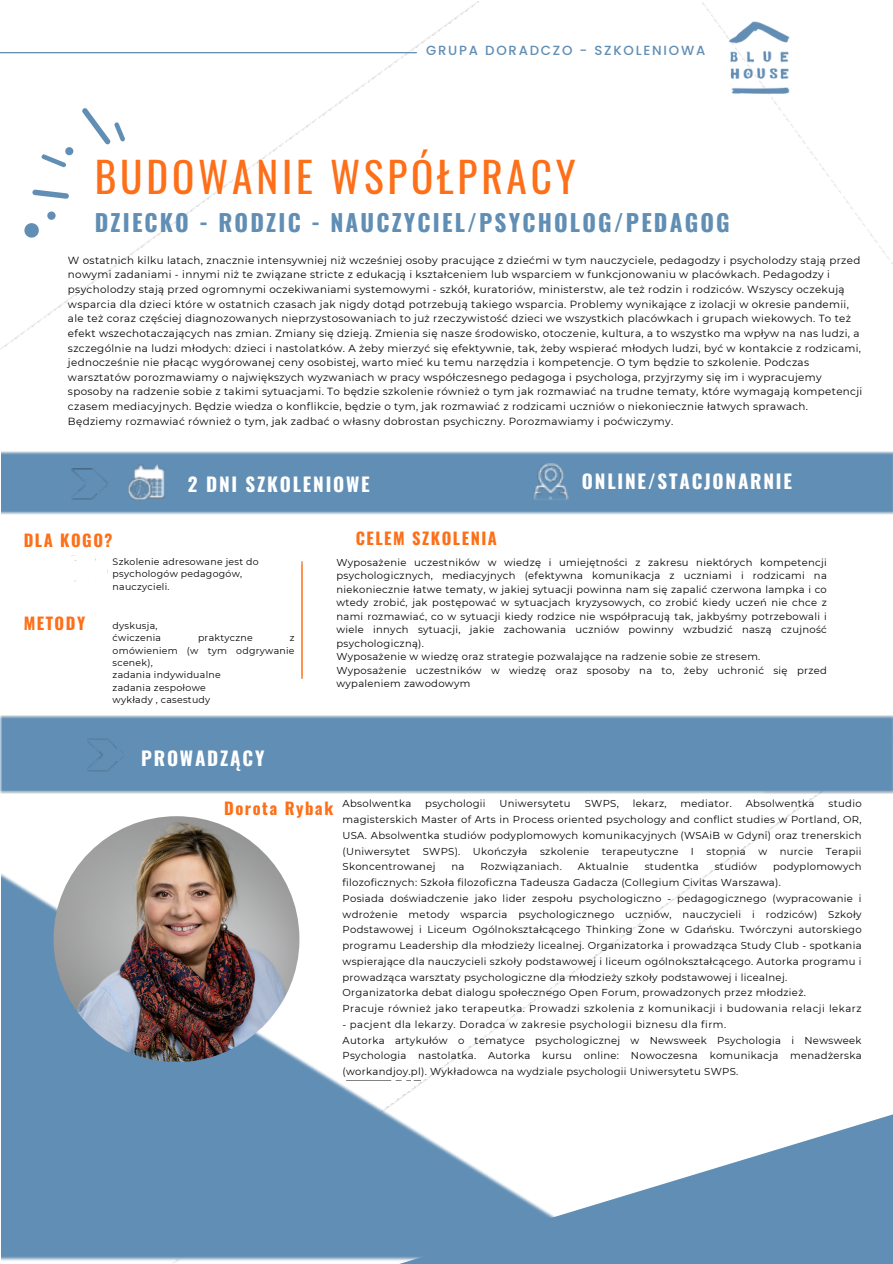
<style>
.page{position:relative;width:893px;height:1264px;background:#fff}
.page>*{position:absolute;margin:0;border:0;box-sizing:border-box;transform-origin:0 0}
.t1{font:41.25px "Oswald";letter-spacing:.095em;color:#fd6f18}
.t2{font:700 23.25px "Oswald";letter-spacing:.095em;color:#618eb4}
.t3{font:700 19.05px "Oswald";letter-spacing:.095em;color:#fff}
.t4{font:700 16.5px "Oswald";letter-spacing:.095em;color:#fd6f18}
.t5{font:500 13.2px "Poppins";letter-spacing:.135em;color:#618eb4}
.t6{font:10.35px/14.7px "Montserrat";letter-spacing:.03em;color:#000}
.t7{font:10.05px/15.8px "Montserrat";letter-spacing:.03em;color:#000;text-align:justify}
.t8{font:10.05px "Montserrat";letter-spacing:.05em;color:#000}
.t9{font:9.3px/12.3px "Montserrat";letter-spacing:.03em;color:#000}
</style>
<div class="page">
<img style="left:0;top:1px;width:892px;height:1262px">
<img style="left:1px;top:873px;width:621px;height:388px">
<img style="left:302px;top:561px;width:1px;height:117px">
<img style="left:1px;top:451px;width:891px;height:63px">
<img style="left:71px;top:468px;width:37px;height:32px">
<img style="left:127px;top:477px;width:24px;height:24px">
<svg style="left:130px;top:480px;width:20px;height:19px"></svg>
<img style="left:134px;top:464px;width:31px;height:34px">
<img style="left:0;top:716px;width:892px;height:77px">
<img style="left:87px;top:738px;width:36px;height:33px">
<img style="left:532px;top:464px;width:36px;height:37px">
<hr style="left:0;top:52px;width:416px;height:1px;background:#618eb4">
<svg style="left:399px;top:1114px;width:493px;height:149px;fill:#618eb4"></svg>
<img style="left:707px;top:1px;width:100px;height:132px">
<svg style="left:24px;top:182px;width:52px;height:26px"></svg>
<svg style="left:39px;top:203px;width:24px;height:26px"></svg>
<svg style="left:17px;top:215px;width:30px;height:30px"></svg>
<svg style="left:34px;top:146px;width:40px;height:29px"></svg>
<svg style="left:74px;top:101px;width:45px;height:52px"></svg>
<svg style="left:106px;top:114px;width:27px;height:36px"></svg>
<svg style="left:58px;top:140px;width:24px;height:23px"></svg>
<img style="left:53px;top:816px;width:246px;height:245px">
<div style="left:41px;top:548px;width:71px;height:62px;background:#fff"></div>
<div style="left:21px;top:570px;width:74px;height:46px;background:#fff"></div>
<svg style="left:346px;top:1080px;width:75px;height:1px"></svg>
<div style="left:481px;top:535px;width:227px;height:147px;background:#fff"></div>
<p class="t5" style="left:426px;top:41px;width:281px">GRUPA DORADCZO - SZKOLENIOWA</p>
<p class="t1" style="left:95px;top:145px;width:482px">BUDOWANIE WSPÓŁPRACY</p>
<p class="t2" style="left:95px;top:204px;width:636px">DZIECKO - RODZIC - NAUCZYCIEL/PSYCHOLOG/PEDAGOG</p>
<p class="t6" style="left:68px;top:253px;width:795px">W ostatnich kilku latach, znacznie intensywniej niż wcześniej osoby pracujące z dziećmi w tym nauczyciele, pedagodzy i psycholodzy stają przed nowymi zadaniami - innymi niż te związane stricte z edukacją i kształceniem lub wsparciem w funkcjonowaniu w placówkach. Pedagodzy i psycholodzy stają przed ogromnymi oczekiwaniami systemowymi - szkół, kuratoriów, ministerstw, ale też rodzin i rodziców. Wszyscy oczekują wsparcia dla dzieci które w ostatnich czasach jak nigdy dotąd potrzebują takiego wsparcia. Problemy wynikające z izolacji w okresie pandemii, ale też coraz częściej diagnozowanych nieprzystosowaniach to już rzeczywistość dzieci we wszystkich placówkach i grupach wiekowych. To też efekt wszechotaczających nas zmian. Zmiany się dzieją. Zmienia się nasze środowisko, otoczenie, kultura, a to wszystko ma wpływ na nas ludzi, a szczególnie na ludzi młodych: dzieci i nastolatków. A żeby mierzyć się efektywnie, tak, żeby wspierać młodych ludzi, być w kontakcie z rodzicami, jednocześnie nie płacąc wygórowanej ceny osobistej, warto mieć ku temu narzędzia i kompetencje. O tym będzie to szkolenie. Podczas warsztatów porozmawiamy o największych wyzwaniach w pracy współczesnego pedagoga i psychologa, przyjrzymy się im i wypracujemy sposoby na radzenie sobie z takimi sytuacjami. To będzie szkolenie również o tym jak rozmawiać na trudne tematy, które wymagają kompetencji czasem mediacyjnych. Będzie wiedza o konflikcie, będzie o tym, jak rozmawiać z rodzicami uczniów o niekoniecznie łatwych sprawach.<br>Będziemy rozmawiać również o tym, jak zadbać o własny dobrostan psychiczny. Porozmawiamy i poćwiczymy.</p>
<p class="t4" style="left:24px;top:527px;width:90px">DLA KOGO?</p>
<p class="t3" style="left:188px;top:469px;width:183px">2 DNI SZKOLENIOWE</p>
<p class="t3" style="left:582px;top:466px;width:211px">ONLINE/STACJONARNIE</p>
<p class="t4" style="left:356px;top:525px;width:143px">CELEM SZKOLENIA</p>
<p class="t4" style="left:24px;top:610px;width:63px">METODY</p>
<p class="t9" style="left:113px;top:555px;width:148px">Szkolenie adresowane jest do psychologów pedagogów, nauczycieli.</p>
<p class="t9" style="left:113px;top:619px;width:46px">dyskusja,</p>
<p class="t9" style="left:113px;top:631px;width:50px">ćwiczenia</p>
<p class="t9" style="left:198px;top:631px;width:56px">praktyczne</p>
<p class="t9" style="left:113px;top:631px;width:183px;text-align:justify;text-indent:177px">z omówieniem (w tym odgrywanie scenek),</p>
<p class="t9" style="left:113px;top:669px;width:110px">zadania indywidualne</p>
<p class="t9" style="left:113px;top:681px;width:95px">zadania zespołowe</p>
<p class="t9" style="left:113px;top:693px;width:99px">wykłady , casestudy</p>
<p class="t3" style="left:141px;top:742px;width:125px">PROWADZĄCY</p>
<p class="t7" style="left:336px;top:555px;width:492px;line-height:13.5px">Wyposażenie uczestników w wiedzę i umiejętności z zakresu niektórych kompetencji psychologicznych, mediacyjnych (efektywna komunikacja z uczniami i rodzicami na niekoniecznie łatwe tematy, w jakiej sytuacji powinna nam się zapalić czerwona lampka i co wtedy zrobić, jak postępować w sytuacjach kryzysowych, co zrobić kiedy uczeń nie chce z nami rozmawiać, co w sytuacji kiedy rodzice nie współpracują tak, jakbyśmy potrzebowali i wiele innych sytuacji, jakie zachowania uczniów powinny wzbudzić naszą czujność psychologiczną).</p>
<p class="t7" style="left:336px;top:649px;width:425px">Wyposażenie w wiedzę oraz strategie pozwalające na radzenie sobie ze stresem.</p>
<p class="t7" style="left:336px;top:663px;width:492px;line-height:13.5px">Wyposażenie uczestników w wiedzę oraz sposoby na to, żeby uchronić się przed wypaleniem zawodowym</p>
<p class="t4" style="left:224px;top:795px;width:111px">Dorota Rybak</p>
<p class="t7" style="left:342px;top:795px;width:70px">Absolwentka</p>
<p class="t7" style="left:425px;top:795px;width:62px">psychologii</p>
<p class="t7" style="left:499px;top:795px;width:73px">Uniwersytetu</p>
<p class="t7" style="left:584px;top:795px;width:36px">SWPS,</p>
<p class="t7" style="left:632px;top:795px;width:35px">lekarz,</p>
<p class="t7" style="left:680px;top:795px;width:53px">mediator.</p>
<p class="t7" style="left:745px;top:795px;width:70px">Absolwentka</p>
<p class="t7" style="left:342px;top:795px;width:520px;text-indent:486px">studio magisterskich Master of Arts in Process oriented psychology and conflict studies w Portland, OR, USA. Absolwentka studiów podyplomowych komunikacyjnych (WSAiB w Gdyni) oraz trenerskich (Uniwersytet SWPS). Ukończyła szkolenie terapeutyczne I stopnia w nurcie Terapii Skoncentrowanej</p>
<p class="t7" style="left:342px;top:858px;width:520px;text-indent:430px">podyplomowych filozoficznych: Szkoła filozoficzna Tadeusza Gadacza (Collegium Civitas Warszawa).</p>
<p class="t7" style="left:342px;top:890px;width:520px">Posiada doświadczenie jako lider zespołu psychologiczno - pedagogicznego (wypracowanie i wdrożenie metody wsparcia psychologicznego uczniów, nauczycieli i rodziców) Szkoły Podstawowej i Liceum Ogólnokształcącego Thinking Zone w Gdańsku. Twórczyni autorskiego programu Leadership dla młodzieży licealnej. Organizatorka i prowadząca Study Club - spotkania wspierające dla nauczycieli szkoły podstawowej i liceum ogólnokształcącego. Autorka programu i prowadząca warsztaty psychologiczne dla młodzieży szkoły podstawowej i licealnej.</p>
<p class="t7" style="left:342px;top:984px;width:465px">Organizatorka debat dialogu społecznego Open Forum, prowadzonych przez młodzież.</p>
<p class="t8" style="left:342px;top:1002px;width:520px">Pracuje również jako terapeutka. Prowadzi szkolenia z komunikacji i budowania relacji lekarz</p>
<p class="t8" style="left:342px;top:1018px;width:385px">- pacjent dla lekarzy. Doradca w zakresie psychologii biznesu dla firm.</p>
<p class="t7" style="left:342px;top:1032px;width:520px">Autorka artykułów o tematyce psychologicznej w Newsweek Psychologia i Newsweek Psychologia nastolatka. Autorka kursu online: Nowoczesna komunikacja menadżerska (workandjoy.pl). Wykładowca na wydziale psychologii Uniwersytetu SWPS.</p>
<p class="t7" style="left:451px;top:858px;width:15px">na</p>
<p class="t7" style="left:480px;top:858px;width:83px">Rozwiązaniach.</p>
<p class="t7" style="left:578px;top:858px;width:52px">Aktualnie</p>
<p class="t7" style="left:644px;top:858px;width:55px">studentka</p>
<p class="t7" style="left:714px;top:858px;width:44px">studiów</p>
</div>
